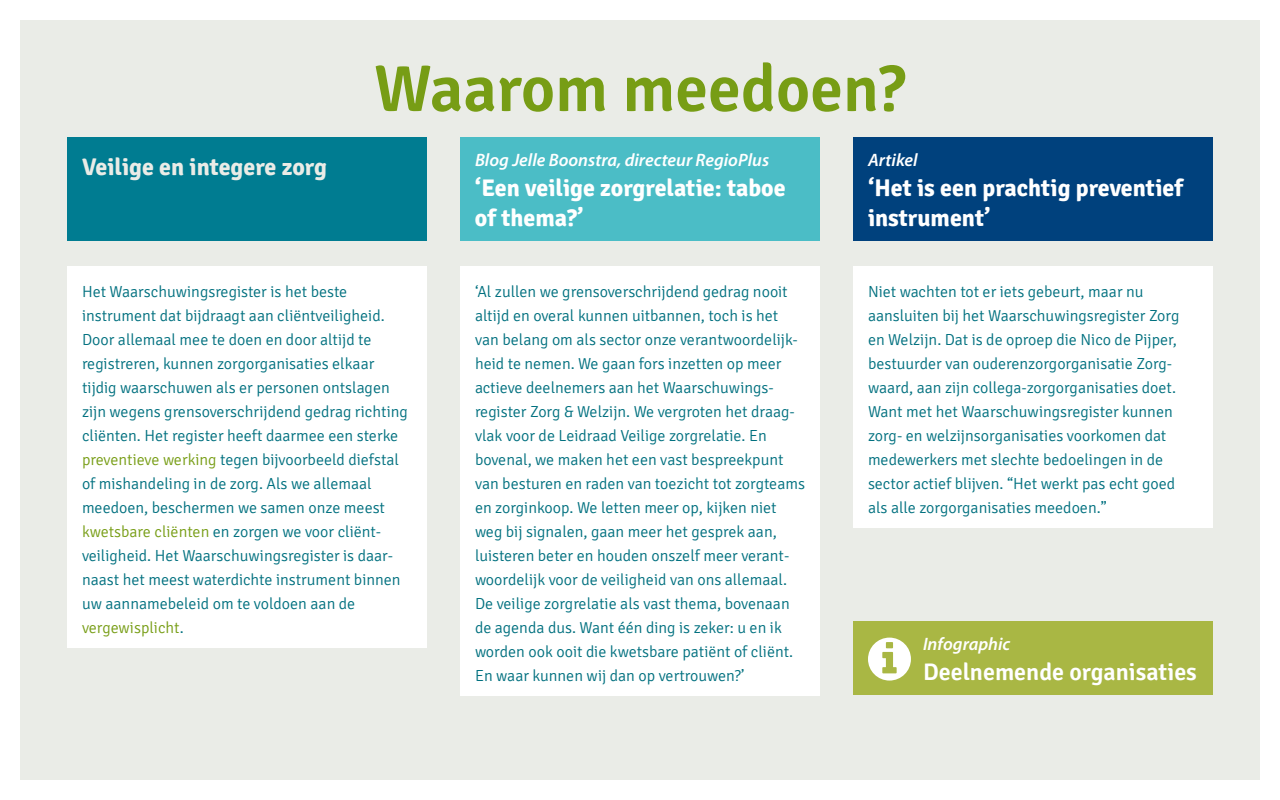
<style>
.page{position:relative;width:1280px;height:800px;background:#fff}
.page>*{position:absolute;margin:0;border:0;box-sizing:border-box;transform-origin:0 0}
.t1{font:600 65.8px "Signika";color:#779d15}
.t2{font:700 24px/30px "Signika";color:#fff}
.t3{font:600 24px "Signika";color:#fff}
.t4{font:700 24px "Signika";color:#eaece7}
.t5{font:italic 600 18px "Myriad Pro";color:#fff}
.t6{font:300 16px/24px "Signika";color:#00707f}
.s1{color:#779d15}
</style>
<div class="page">
<div style="left:20px;top:20px;width:1240px;height:760px;background:#eaece7"></div>
<div style="left:67px;top:267px;width:360px;height:381px;background:#fff"></div>
<div style="left:853px;top:267px;width:360px;height:261px;background:#fff"></div>
<div style="left:460px;top:267px;width:360px;height:429px;background:#fff"></div>
<div style="left:67px;top:137px;width:360px;height:103px;background:#007c91"></div>
<div style="left:460px;top:137px;width:360px;height:103px;background:#4bbdc6"></div>
<div style="left:853px;top:137px;width:360px;height:103px;background:#00417d"></div>
<div style="left:853px;top:622px;width:360px;height:73px;background:#a9b744"></div>
<h1 class="t1" style="left:374px;top:50px;width:533px">Waarom meedoen?</h1>
<h2 class="t4" style="left:82px;top:152px;width:246px">Veilige en integere zorg</h2>
<p class="t5" style="left:475px;top:150px;width:296px">Blog Jelle Boonstra, directeur RegioPlus</p>
<h2 class="t2" style="left:475px;top:173px;width:312px">‘Een veilige zorgrelatie: taboe of thema?’</h2>
<p class="t5" style="left:868px;top:150px;width:51px">Artikel</p>
<h2 class="t2" style="left:868px;top:173px;width:317px">‘Het is een prachtig preventief instrument’</h2>
<p class="t6" style="left:475px;top:280px;width:332px">‘Al zullen we grensoverschrijdend gedrag nooit altijd en overal kunnen uitbannen, toch is het van belang om als sector onze verantwoordelijk&shy;heid te nemen. We gaan fors inzetten op meer actieve deelnemers aan het Waarschuwings&shy;register Zorg &amp; Welzijn. We vergroten het draag&shy;vlak voor de Leidraad Veilige zorgrelatie. En bovenal, we maken het een vast bespreekpunt van besturen en raden van toezicht tot zorgteams en zorginkoop. We letten meer op, kijken niet weg bij signalen, gaan meer het gesprek aan, luisteren beter en houden onszelf meer verant&shy;woordelijk voor de veiligheid van ons allemaal.<br>De veilige zorgrelatie als vast thema, bovenaan de agenda dus. Want één ding is zeker: u en ik worden ook ooit die kwetsbare patiënt of cliënt.<br>En waar kunnen wij dan op vertrouwen?’</p>
<p class="t6" style="left:82px;top:280px;width:327px">Het Waarschuwingsregister is het beste instrument dat bijdraagt aan cliëntveiligheid.<br>Door allemaal mee te doen en door altijd te registreren, kunnen zorgorganisaties elkaar tijdig waarschuwen als er personen ontslagen zijn wegens grensoverschrijdend gedrag richting cliënten. Het register heeft daarmee een sterke <span class="s1">preventieve werking</span> tegen bijvoorbeeld diefstal of mishandeling in de zorg. Als we allemaal meedoen, beschermen we samen onze meest <span class="s1">kwetsbare cliënten</span> en zorgen we voor cliënt&shy;veiligheid. Het Waarschuwingsregister is daar&shy;naast het meest waterdichte instrument binnen uw aannamebeleid om te voldoen aan de <span class="s1">vergewisplicht</span>.</p>
<p class="t6" style="left:868px;top:280px;width:313px">Niet wachten tot er iets gebeurt, maar nu aansluiten bij het Waarschuwingsregister Zorg en Welzijn. Dat is de oproep die Nico de Pijper, bestuurder van ouderenzorgorganisatie Zorg&shy;waard, aan zijn collega-zorgorganisaties doet.<br>Want met het Waarschuwingsregister kunnen zorg- en welzijnsorganisaties voorkomen dat medewerkers met slechte bedoelingen in de sector actief blijven. “Het werkt pas echt goed als alle zorgorganisaties meedoen.”</p>
<p class="t5" style="left:923px;top:634px;width:89px">Infographic</p>
<h2 class="t3" style="left:923px;top:658px;width:275px">Deelnemende organisaties</h2>
</div>
